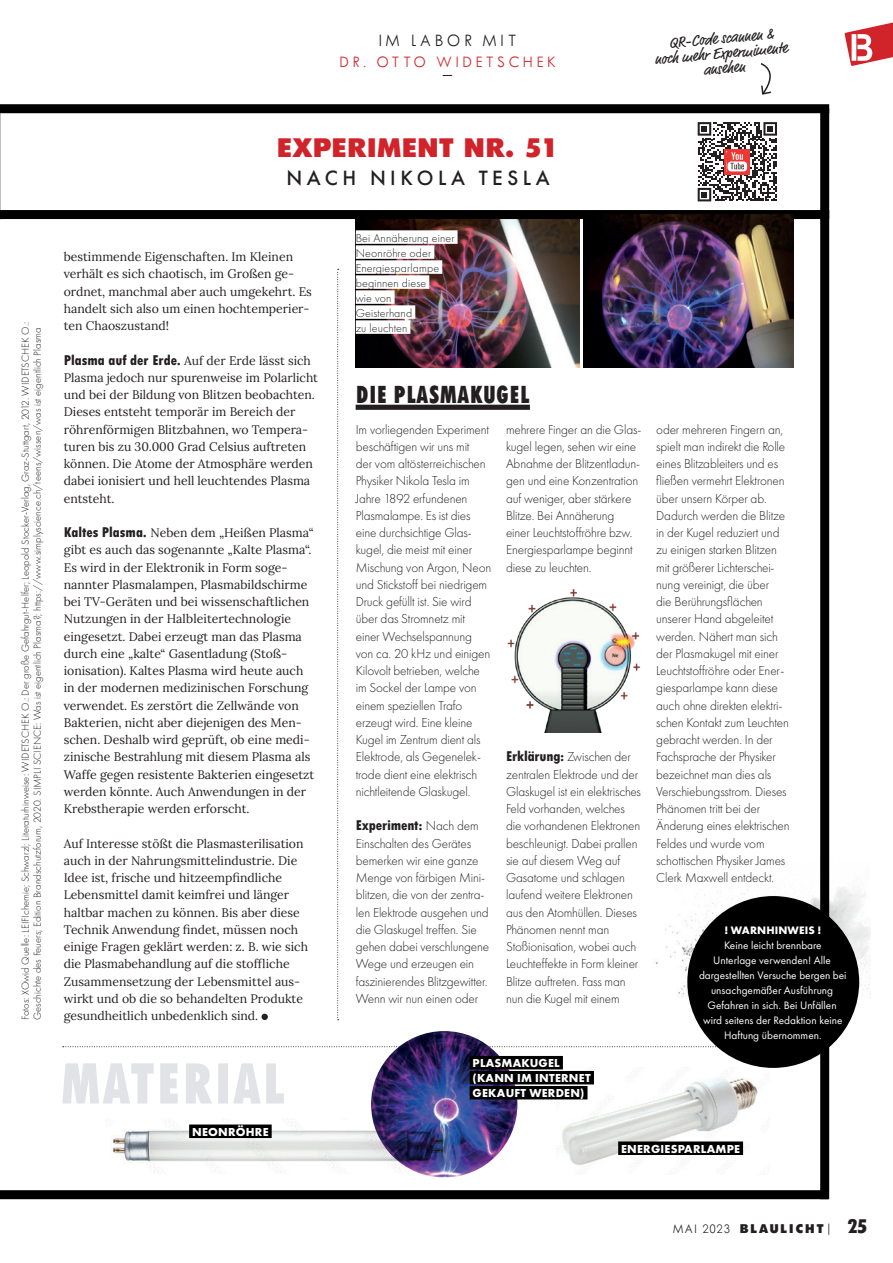
<style>
.page{position:relative;width:893px;height:1263px;background:#fff}
.page>*{position:absolute;margin:0;border:0;box-sizing:border-box;transform-origin:0 0}
.t1{font:800 28.65px "Tw Cen MT Std";letter-spacing:-.015em;color:#d1232a}
.t2{font:800 condensed 26.25px "Tw Cen MT Std";color:#231f20;scale:.9 1}
.t3{font:500 21.45px "Futura PT";letter-spacing:.21em;color:#231f20}
.t4{font:800 condensed 21px "Tw Cen MT Std";color:#231f20}
.t5{font:300 18px "Tw Cen MT Std";letter-spacing:.2em;color:#231f20}
.t6{font:300 16.5px "Tw Cen MT Std";letter-spacing:.2em;color:#d1232a}
.t7{font:15.6px/15px "Market Pro";color:#231f20;text-align:center}
.t8{font:800 condensed 15px "Tw Cen MT Std";letter-spacing:-.01em;color:#231f20}
.t9{font:300 13.5px/17.2px "Futura PT";letter-spacing:-.01em;color:#231f20}
.t10{font:800 13.5px "Tw Cen MT Std";letter-spacing:.1em;color:#231f20}
.t11{font:12.3px/17.2px "Lora";color:#231f20}
.t12{font:300 12px/15px "Futura PT";letter-spacing:.01em;color:#231f20}
.t13{font:700 12px/15px "Futura PT";letter-spacing:.02em;color:#fff}
.t14{font:11.25px/15px "Futura PT";color:#fff;text-align:center}
.t15{font:700 11.25px "Futura PT";letter-spacing:.01em;color:#fff}
.t16{font:300 10.5px/12px "Futura PT";letter-spacing:.005em;color:#231f20}
.s1{font-family:"Tw Cen MT Std";font-weight:800;font-stretch:condensed;font-size:15px}
.s2{font-family:"Futura PT";font-weight:300;font-stretch:normal;font-size:13.5px}
.s3{font-weight:300}
</style>
<div class="page">
<img style="left:356px;top:219px;width:223px;height:148px">
<div style="left:0;top:104px;width:829px;height:9px;background:#000001"></div>
<div style="left:0;top:210px;width:829px;height:9px;background:#000001"></div>
<div style="left:820px;top:109px;width:9px;height:1090px;background:#000001"></div>
<svg style="left:698px;top:122px;width:79px;height:79px"></svg>
<div style="left:0;top:1190px;width:829px;height:9px;background:#000001"></div>
<div style="left:261px;top:1014px;width:7px;height:6px;background:#231f20;border-radius:50%"></div>
<svg style="left:337px;top:269px;width:2px;height:751px"></svg>
<div style="left:356px;top:405px;width:174px;height:5px;background:#231f20"></div>
<img style="left:371px;top:1031px;width:146px;height:146px;border-radius:73px">
<img style="left:556px;top:1069px;width:202px;height:104px">
<svg style="left:63px;top:1046px;width:657px;height:1px"></svg>
<svg style="left:62px;top:1063px;width:222px;height:40px"></svg>
<img style="left:105px;top:1119px;width:356px;height:54px">
<div style="left:189px;top:1124px;width:83px;height:14px;background:#000001"></div>
<div style="left:618px;top:1141px;width:125px;height:14px;background:#000001"></div>
<div style="left:470px;top:1056px;width:93px;height:13px;background:#000001"></div>
<div style="left:470px;top:1071px;width:124px;height:13px;background:#000001"></div>
<div style="left:470px;top:1086px;width:117px;height:13px;background:#000001"></div>
<img style="left:583px;top:214px;width:210px;height:153px">
<img style="left:655px;top:847px;width:215px;height:196px">
<div style="left:689px;top:897px;width:169px;height:169px;background:#000001;border-radius:50%"></div>
<div style="left:356px;top:230px;width:102px;height:14px;background:#fff"></div>
<div style="left:356px;top:245px;width:78px;height:14px;background:#fff"></div>
<div style="left:356px;top:260px;width:86px;height:14px;background:#fff"></div>
<div style="left:356px;top:275px;width:73px;height:14px;background:#fff"></div>
<div style="left:356px;top:290px;width:39px;height:14px;background:#fff"></div>
<div style="left:356px;top:305px;width:59px;height:14px;background:#fff"></div>
<div style="left:356px;top:320px;width:54px;height:14px;background:#fff"></div>
<img style="left:507px;top:589px;width:133px;height:143px">
<svg style="left:760px;top:63px;width:11px;height:32px"></svg>
<svg style="left:844px;top:22px;width:49px;height:44px"></svg>
<h3 class="t5" style="left:378px;top:30px;width:140px">IM LABOR MIT</h3>
<p class="t6" style="left:339px;top:53px;width:218px">DR. OTTO WIDETSCHEK</p>
<p class="t7" style="left:653px;top:37px;width:135px;rotate:-5deg">QR-Code scannen &amp;<br>noch mehr Expermimente ansehen</p>
<p class="t16" style="left:20px;top:1020px;width:699px;rotate:-90deg">Fotos: XOwid Quelle: LEIFIchemie; Schwarzl; Literaturhinweise: WIDETSCHEK O.: Der große Gefahrgut-Helfer; Leopold Stocker-Verlag, Graz-Stuttgart, 2012. WIDETSCHEK O.:<br>Geschichte des Feuers; Edition Brandschutzforum, 2020. SIMPLI SCIENCE: Was ist eigentlich Plasma?; https://www.simplyscience.ch/teens/wissen/was ist eigentlich Plasma</p>
<h1 class="t1" style="left:276px;top:130px;width:285px">EXPERIMENT NR. 51</h1>
<h3 class="t3" style="left:286px;top:165px;width:265px">NACH NIKOLA TESLA</h3>
<p class="t11" style="left:64px;top:247px;width:250px">bestimmende Eigenschaften. Im Kleinen verhält es sich chaotisch, im Großen ge&shy;ordnet, manchmal aber auch umgekehrt. Es handelt sich also um einen hochtemperier&shy;ten Chaoszustand!</p>
<p class="t11" style="left:64px;top:351px;width:256px"><span class="s1">Plasma auf der Erde.</span> Auf der Erde lässt sich Plasma jedoch nur spurenweise im Polarlicht und bei der Bildung von Blitzen beobachten.<br>Dieses entsteht temporär im Bereich der röhrenförmigen Blitzbahnen, wo Tempera&shy;turen bis zu 30.000 Grad Celsius auftreten können. Die Atome der Atmosphäre werden dabei ionisiert und hell leuchtendes Plasma entsteht.</p>
<p class="t11" style="left:64px;top:523px;width:252px"><span class="s1">Kaltes Plasma.</span> Neben dem „Heißen Plasma“ gibt es auch das sogenannte „Kalte Plasma“.<br>Es wird in der Elektronik in Form soge&shy;nannter Plasmalampen, Plasmabildschirme bei TV-Geräten und bei wissenschaftlichen Nutzungen in der Halbleitertechnologie eingesetzt. Dabei erzeugt man das Plasma durch eine „kalte“ Gasentladung (Stoß&shy;ionisation). Kaltes Plasma wird heute auch in der modernen medizinischen Forschung verwendet. Es zerstört die Zellwände von Bakterien, nicht aber diejenigen des Men&shy;schen. Deshalb wird geprüft, ob eine medi&shy;zinische Bestrahlung mit diesem Plasma als Waffe gegen resistente Bakterien eingesetzt werden könnte. Auch Anwendungen in der Krebstherapie werden erforscht.</p>
<p class="t11" style="left:64px;top:834px;width:246px">Auf Interesse stößt die Plasmasterilisation auch in der Nahrungsmittelindustrie. Die Idee ist, frische und hitzeempfindliche Lebensmittel damit keimfrei und länger haltbar machen zu können. Bis aber diese Technik Anwendung findet, müssen noch einige Fragen geklärt werden: z. B. wie sich die Plasmabehandlung auf die stoffliche Zusammensetzung der Lebensmittel aus&shy;wirkt und ob die so behandelten Produkte gesundheitlich unbedenklich sind.</p>
<p class="t13" style="left:192px;top:1124px;width:78px">NEONRÖHRE</p>
<p class="t12" style="left:356px;top:230px;width:100px">Bei Annäherung einer<br>Neonröhre oder<br>Energiesparlampe beginnen diese<br>wie von<br>Geisterhand<br>zu leuchten</p>
<h2 class="t2" style="left:356px;top:378px;width:195px">DIE PLASMAKUGEL</h2>
<p class="t9" style="left:356px;top:420px;width:137px">Im vorliegenden Experiment beschäftigen wir uns mit<br>der vom altösterreichischen<br>Physiker Nikola Tesla im<br>Jahre 1892 erfundenen<br>Plasmalampe. Es ist dies eine durchsichtige Glas&shy;kugel, die meist mit einer<br>Mischung von Argon, Neon und Stickstoff bei niedrigem<br>Druck gefüllt ist. Sie wird über das Stromnetz mit einer Wechselspannung von ca. 20 kHz und einigen<br>Kilovolt betrieben, welche im Sockel der Lampe von einem speziellen Trafo erzeugt wird. Eine kleine<br>Kugel im Zentrum dient als<br>Elektrode, als Gegenelek&shy;trode dient eine elektrisch nichtleitende Glaskugel.</p>
<p class="t8" style="left:356px;top:817px;width:124px">Experiment: <span class="s2">Nach dem</span></p>
<p class="t9" style="left:356px;top:834px;width:135px">Einschalten des Gerätes bemerken wir eine ganze<br>Menge von färbigen Mini&shy;blitzen, die von der zentra&shy;len Elektrode ausgehen und die Glaskugel treffen. Sie gehen dabei verschlungene<br>Wege und erzeugen ein faszinierendes Blitzgewitter.<br>Wenn wir nun einen oder</p>
<p class="t9" style="left:506px;top:420px;width:137px">mehrere Finger an die Glas&shy;kugel legen, sehen wir eine<br>Abnahme der Blitzentladun&shy;gen und eine Konzentration auf weniger, aber stärkere<br>Blitze. Bei Annäherung einer Leuchtstoffröhre bzw.<br>Energiesparlampe beginnt diese zu leuchten.</p>
<p class="t9" style="left:506px;top:748px;width:137px"><span class="s1">Erklärung:</span> Zwischen der zentralen Elektrode und der<br>Glaskugel ist ein elektrisches<br>Feld vorhanden, welches die vorhandenen Elektronen beschleunigt. Dabei prallen sie auf diesem Weg auf<br>Gasatome und schlagen laufend weitere Elektronen aus den Atomhüllen. Dieses<br>Phänomen nennt man<br>Stoßionisation, wobei auch<br>Leuchteffekte in Form kleiner<br>Blitze auftreten. Fass man nun die Kugel mit einem</p>
<p class="t13" style="left:473px;top:1055px;width:120px">PLASMAKUGEL (KANN IM INTERNET<br>GEKAUFT WERDEN)</p>
<p class="t9" style="left:656px;top:421px;width:135px">oder mehreren Fingern an, spielt man indirekt die Rolle eines Blitzableiters und es fließen vermehrt Elektronen über unsern Körper ab.<br>Dadurch werden die Blitze in der Kugel reduziert und zu einigen starken Blitzen mit größerer Lichterschei&shy;nung vereinigt, die über<br>die Berührungsflächen unserer Hand abgeleitet werden. Nähert man sich der Plasmakugel mit einer<br>Leuchtstoffröhre oder Ener&shy;giesparlampe kann diese auch ohne direkten elektri&shy;schen Kontakt zum Leuchten gebracht werden. In der<br>Fachsprache der Physiker bezeichnet man dies als<br>Verschiebungsstrom. Dieses<br>Phänomen tritt bei der<br>Änderung eines elektrischen<br>Feldes und wurde vom schottischen Physiker James<br>Clerk Maxwell entdeckt.</p>
<p class="t15" style="left:724px;top:923px;width:98px">! WARNHINWEIS !</p>
<p class="t14" style="left:699px;top:937px;width:149px">Keine leicht brennbare<br>Unterlage verwenden! Alle dargestellten Versuche bergen bei unsachgemäßer Ausführung<br>Gefahren in sich. Bei Unfällen wird seitens der Redaktion keine<br>Haftung übernommen.</p>
<p class="t13" style="left:621px;top:1141px;width:120px">ENERGIESPARLAMPE</p>
<p class="t10" style="left:673px;top:1220px;width:161px"><span class="s3">MAI 2023</span> BLAULICHT<span class="s3">|</span></p>
<h3 class="t4" style="left:847px;top:1214px;width:22px">25</h3>
</div>
